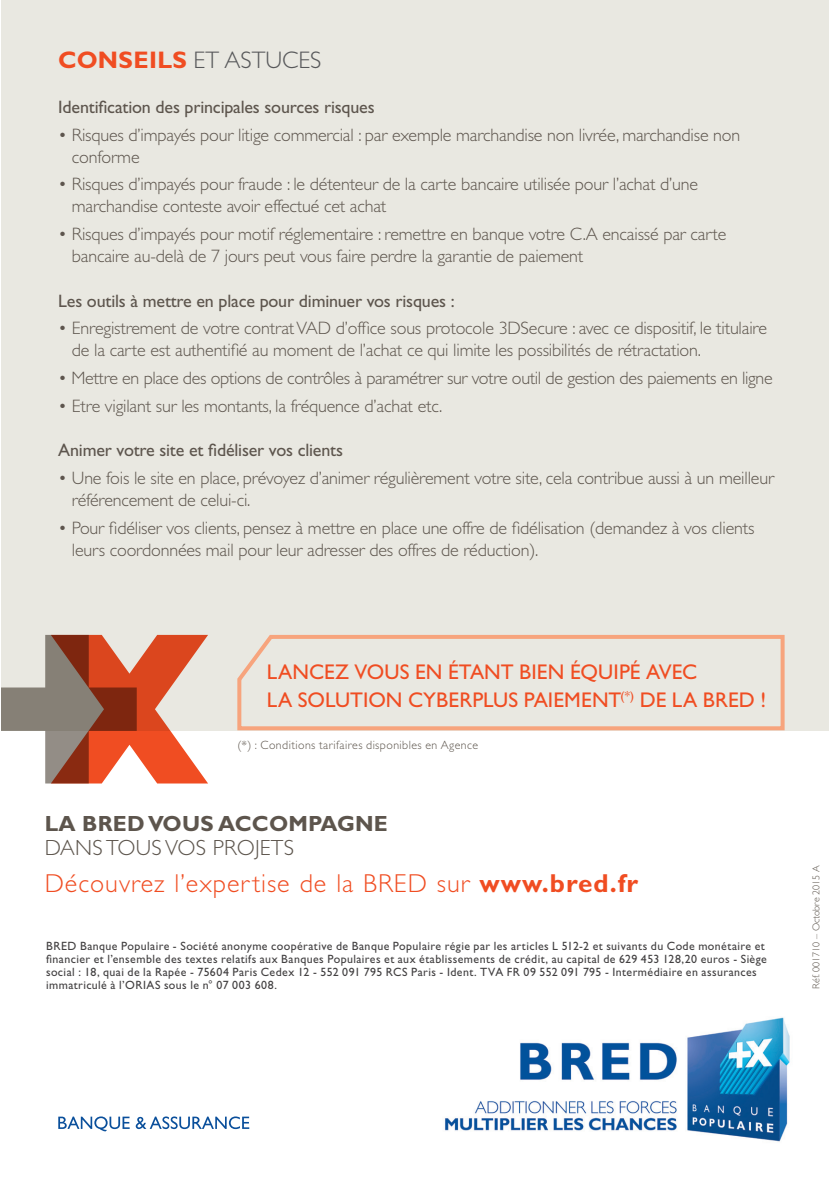
<style>
.page{position:relative;width:829px;height:1181px;background:#fff}
.page>*{position:absolute;margin:0;border:0;box-sizing:border-box;transform-origin:0 0}
.t1{font:300 26px "Gill Sans Std";letter-spacing:.04em;color:#f04d22}
.t2{font:300 24px "Gill Sans Std";color:#57585a}
.t3{font:700 22px "Gill Sans Std";letter-spacing:.01em;color:#5d554d}
.t4{font:300 22px "Gill Sans Std";letter-spacing:.01em;color:#5d554d}
.t5{font:21.4px/27.8px "Gill Sans Std";letter-spacing:.005em;color:#f04d22}
.t6{font:300 18px/22px "Gill Sans Std";letter-spacing:-.01em;color:#5d554d}
.t7{font:18px "Gill Sans Std";letter-spacing:-.01em;color:#5d554d}
.t8{font:12px/13px "Gill Sans Std";letter-spacing:.035em;color:#424041}
.t9{font:300 12px "Gill Sans Std";letter-spacing:.035em;color:#5d554d}
.t10{font:300 10px "Gill Sans Std";color:#5d554d}
.s1{font-weight:700;color:#f04d22}
.s2{font-weight:700}
</style>
<div class="page">
<div style="left:2px;top:0;width:826px;height:730px;background:#e9e8e1"></div>
<img style="left:445px;top:1017px;width:345px;height:125px">
<svg style="left:58px;top:1116px;width:191px;height:15px"></svg>
<svg style="left:234px;top:635px;width:552px;height:96px"></svg>
<svg style="left:2px;top:635px;width:206px;height:148px"></svg>
<h2 class="t2" style="left:58px;top:47px;width:264px"><span class="s1">CONSEILS</span> ET ASTUCES</h2>
<p class="t7" style="left:58px;top:97px;width:318px">Identification des principales sources risques</p>
<p class="t6" style="left:72px;top:124px;width:669px;text-indent:-14px">• Risques d’impayés pour litige commercial : par exemple marchandise non livrée, marchandise non conforme</p>
<p class="t6" style="left:72px;top:173px;width:627px;text-indent:-14px">• Risques d’impayés pour fraude : le détenteur de la carte bancaire utilisée pour l’achat d’une marchandise conteste avoir effectué cet achat</p>
<p class="t6" style="left:72px;top:223px;width:655px;text-indent:-14px">• Risques d’impayés pour motif réglementaire : remettre en banque votre C.A encaissé par carte bancaire au-delà de 7 jours peut vous faire perdre la garantie de paiement</p>
<p class="t7" style="left:58px;top:290px;width:398px">Les outils à mettre en place pour diminuer vos risques :</p>
<p class="t6" style="left:72px;top:317px;width:696px;text-indent:-14px">• Enregistrement de votre contrat VAD d’office sous protocole 3DSecure : avec ce dispositif, le titulaire de la carte est authentifié au moment de l’achat ce qui limite les possibilités de rétractation.</p>
<p class="t6" style="left:58px;top:367px;width:715px">• Mettre en place des options de contrôles à paramétrer sur votre outil de gestion des paiements en ligne</p>
<p class="t6" style="left:58px;top:395px;width:385px">• Etre vigilant sur les montants, la fréquence d’achat etc.</p>
<p class="t7" style="left:58px;top:440px;width:286px">Animer votre site et fidéliser vos clients</p>
<p class="t6" style="left:72px;top:467px;width:703px;text-indent:-14px">• Une fois le site en place, prévoyez d’animer régulièrement votre site, cela contribue aussi à un meilleur référencement de celui-ci.</p>
<p class="t6" style="left:72px;top:517px;width:683px;text-indent:-14px">• Pour fidéliser vos clients, pensez à mettre en place une offre de fidélisation (demandez à vos clients leurs coordonnées mail pour leur adresser des offres de réduction).</p>
<p class="t5" style="left:267px;top:658px;width:500px">LANCEZ VOUS EN ÉTANT BIEN ÉQUIPÉ AVEC<br>LA SOLUTION CYBERPLUS PAIEMENT<sup>(*)</sup> DE LA BRED !</p>
<p class="t9" style="left:237px;top:738px;width:242px">(*) : Conditions tarifaires disponibles en Agence</p>
<p class="t3" style="left:45px;top:811px;width:344px">LA BRED VOUS ACCOMPAGNE</p>
<p class="t4" style="left:45px;top:835px;width:251px">DANS TOUS VOS PROJETS</p>
<h1 class="t1" style="left:45px;top:868px;width:595px">Découvrez l’expertise de la BRED sur <span class="s2">www.bred.fr</span></h1>
<p class="t8" style="left:46px;top:939px;width:722px">BRED Banque Populaire - Société anonyme coopérative de Banque Populaire régie par les articles L 512-2 et suivants du Code monétaire et financier et l’ensemble des textes relatifs aux Banques Populaires et aux établissements de crédit, au capital de 629 453 128,20 euros - Siège social : 18, quai de la Rapée - 75604 Paris Cedex 12 - 552 091 795 RCS Paris - Ident. TVA FR 09 552 091 795 - Intermédiaire en assurances immatriculé à l’ORIAS sous le n° 07 003 608.</p>
<p class="t10" style="left:810px;top:988px;width:124px;rotate:-90deg">Réf. 001710 – Octobre 2015 A</p>
</div>
